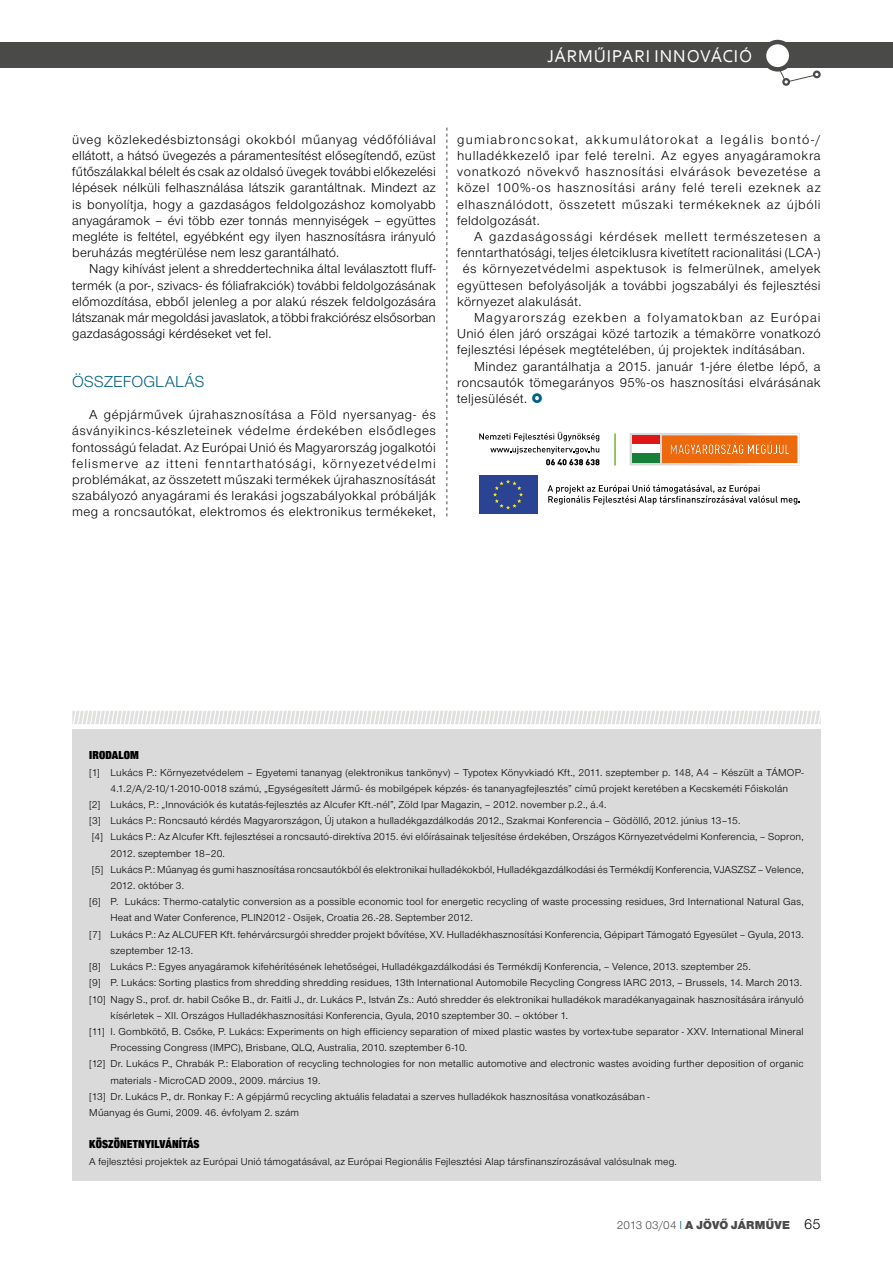
<style>
.page{position:relative;width:893px;height:1263px;background:#fff}
.page>*{position:absolute;margin:0;border:0;box-sizing:border-box;transform-origin:0 0}
.t1{font:18px "Corbel";letter-spacing:.05em;color:#fff}
.t2{font:16.5px "Nimbus San Nov TOT";color:#006083}
.t3{font:13.5px/16.2px "Nimbus San Nov TOT";letter-spacing:.03em;color:#000;text-align:justify}
.t4{font:13.5px "Nimbus San Nov TOT";letter-spacing:.07em;color:#000}
.t5{font:13.5px "Nimbus San Nov TOT";letter-spacing:.08em;color:#000}
.t6{font:12px "Nimbus San Nov TOT Ult Con";letter-spacing:.01em;color:#000}
.t7{font:900 12px "Nimbus San Nov TOT";letter-spacing:.02em;color:#4a4a49}
.t8{font:10.5px "Nimbus San Nov TOT";letter-spacing:.015em;color:#000}
.s1{font-weight:400}
.s2{font-weight:400;color:#006083}
.s3{font-weight:400;font-size:15px;color:#000}
</style>
<div class="page">
<div style="left:0;top:42px;width:893px;height:26px;background:#4a4a49"></div>
<div style="left:782px;top:78px;width:8px;height:8px;border:2px solid #4a4a49;border-radius:50%"></div>
<div style="left:813px;top:71px;width:8px;height:7px;border:2px solid #4a4a49;border-radius:50%"></div>
<svg style="left:780px;top:68px;width:35px;height:15px"></svg>
<svg style="left:764px;top:42px;width:27px;height:27px"></svg>
<div style="left:762px;top:40px;width:31px;height:32px;border:4px solid #4a4a49;border-radius:50%"></div>
<svg style="left:446px;top:128px;width:1px;height:388px"></svg>
<div style="left:72px;top:729px;width:749px;height:452px;background:#dadada"></div>
<svg style="left:72px;top:711px;width:749px;height:13px"></svg>
<img style="left:630px;top:433px;width:170px;height:32px">
<div style="left:632px;top:436px;width:27px;height:9px;background:#e01517"></div>
<div style="left:632px;top:445px;width:27px;height:9px;background:#fff"></div>
<div style="left:632px;top:454px;width:27px;height:9px;background:#167f38"></div>
<svg style="left:662px;top:436px;width:135px;height:27px;background:#ec7621"></svg>
<svg style="left:479px;top:432px;width:121px;height:33px"></svg>
<hr style="left:614px;top:433px;width:2px;height:32px;background:#76b72a">
<div style="left:479px;top:475px;width:58px;height:39px;background:#2a4393"></div>
<svg style="left:493px;top:480px;width:30px;height:29px"></svg>
<svg style="left:547px;top:485px;width:253px;height:20px"></svg>
<h1 class="t1" style="left:547px;top:45px;width:207px">JÁRMŰIPARI INNOVÁCIÓ</h1>
<p class="t3" style="left:72px;top:131px;width:365px">üveg közlekedésbiztonsági okokból műanyag védőfóliával ellátott, a hátsó üvegezés a páramentesítést elősegítendő, ezüst fűtőszálakkal bélelt és csak az oldalsó üvegek további előkezelési lépések nélküli felhasználása látszik garantáltnak. Mindezt az is bonyolítja, hogy a gazdaságos feldolgozáshoz komolyabb anyagáramok – évi több ezer tonnás mennyiségek – együttes megléte is feltétel, egyébként egy ilyen hasznosításra irányuló beruházás megtérülése nem lesz garantálható.</p>
<p class="t3" style="left:72px;top:261px;width:365px;text-indent:17px">Nagy kihívást jelent a shreddertechnika által leválasztott fluff&shy;termék (a por-, szivacs- és fóliafrakciók) további feldolgozásának előmozdítása, ebből jelenleg a por alakú részek feldolgozására látszanak már megoldási javaslatok, a többi frakciórész elsősorban gazdaságossági kérdéseket vet fel.</p>
<h2 class="t2" style="left:72px;top:372px;width:23px">Összefoglalás</h2>
<p class="t3" style="left:72px;top:407px;width:365px;text-indent:17px">A gépjárművek újrahasznosítása a Föld nyersanyag- és ásványikincs-készleteinek védelme érdekében elsődleges fontosságú feladat. Az Európai Unió és Magyarország jogalkotói felismerve az itteni fenntarthatósági, környezetvédelmi problémákat, az összetett műszaki termékek újrahasznosítását szabályozó anyagárami és lerakási jogszabályokkal próbálják meg a roncsautókat, elektromos és elektronikus termékeket,</p>
<p class="t3" style="left:457px;top:131px;width:365px">gumiabroncsokat, akkumulátorokat a legális bontó-/ hulladékkezelő ipar felé terelni. Az egyes anyagáramokra vonatkozó növekvő hasznosítási elvárások bevezetése a közel 100%-os hasznosítási arány felé tereli ezeknek az elhasználódott, összetett műszaki termékeknek az újbóli feldolgozását.</p>
<p class="t4" style="left:474px;top:229px;width:348px">A gazdaságossági kérdések mellett természetesen a</p>
<p class="t3" style="left:457px;top:245px;width:365px">fenntarthatósági, teljes életciklusra kivetített racionalitási (LCA-)</p>
<p class="t3" style="left:463px;top:261px;width:359px">és környezetvédelmi aspektusok is felmerülnek, amelyek</p>
<p class="t3" style="left:457px;top:277px;width:365px">együttesen befolyásolják a további jogszabályi és fejlesztési</p>
<p class="t3" style="left:457px;top:293px;width:126px">környezet alakulását.</p>
<p class="t5" style="left:474px;top:310px;width:348px">Magyarország ezekben a folyamatokban az Európai</p>
<p class="t3" style="left:457px;top:326px;width:365px">Unió élen járó országai közé tartozik a témakörre vonatkozó</p>
<p class="t3" style="left:457px;top:342px;width:349px">fejlesztési lépések megtételében, új projektek indításában.</p>
<p class="t3" style="left:474px;top:358px;width:348px">Mindez garantálhatja a 2015. január 1-jére életbe lépő, a</p>
<p class="t3" style="left:457px;top:374px;width:365px">roncsautók tömegarányos 95%-os hasznosítási elvárásának</p>
<p class="t3" style="left:457px;top:390px;width:71px">teljesülését.</p>
<p class="t6" style="left:89px;top:748px;width:50px">Irodalom</p>
<p class="t8" style="left:89px;top:766px;width:716px">[1] Lukács P.: Környezetvédelem – Egyetemi tananyag (elektronikus tankönyv) – Typotex Könyvkiadó Kft., 2011. szeptember p. 148, A4 – Készült a TÁMOP-</p>
<p class="t8" style="left:111px;top:782px;width:679px">4.1.2/A/2-10/1-2010-0018 számú, „Egységesített Jármű- és mobilgépek képzés- és tananyagfejlesztés” című projekt keretében a Kecskeméti Főiskolán</p>
<p class="t8" style="left:89px;top:799px;width:519px">[2] Lukács, P.: „Innovációk és kutatás-fejlesztés az Alcufer Kft.-nél”, Zöld Ipar Magazin, – 2012. november p.2., á.4.</p>
<p class="t8" style="left:89px;top:815px;width:653px">[3] Lukács P.: Roncsautó kérdés Magyarországon, Új utakon a hulladékgazdálkodás 2012., Szakmai Konferencia – Gödöllő, 2012. június 13–15.</p>
<p class="t8" style="left:92px;top:831px;width:713px">[4] Lukács P.: Az Alcufer Kft. fejlesztései a roncsautó-direktíva 2015. évi előírásainak teljesítése érdekében, Országos Környezetvédelmi Konferencia, – Sopron,</p>
<p class="t8" style="left:111px;top:847px;width:116px">2012. szeptember 18–20.</p>
<p class="t8" style="left:92px;top:863px;width:713px">[5] Lukács P.: Műanyag és gumi hasznosítása roncsautókból és elektronikai hulladékokból, Hulladékgazdálkodási és Termékdíj Konferencia, VJASZSZ – Velence,</p>
<p class="t8" style="left:111px;top:880px;width:75px">2012. október 3.</p>
<p class="t8" style="left:89px;top:896px;width:716px">[6] P. Lukács: Thermo-catalytic conversion as a possible economic tool for energetic recycling of waste processing residues, 3rd International Natural Gas,</p>
<p class="t8" style="left:111px;top:912px;width:364px">Heat and Water Conference, PLIN2012 - Osijek, Croatia 26.-28. September 2012.</p>
<p class="t8" style="left:89px;top:928px;width:716px">[7] Lukács P.: Az ALCUFER Kft. fehérvárcsurgói shredder projekt bővítése, XV. Hulladékhasznosítási Konferencia, Gépipart Támogató Egyesület – Gyula, 2013.</p>
<p class="t8" style="left:111px;top:944px;width:84px">szeptember 12-13.</p>
<p class="t8" style="left:89px;top:961px;width:663px">[8] Lukács P.: Egyes anyagáramok kifehérítésének lehetőségei, Hulladékgazdálkodási és Termékdíj Konferencia, – Velence, 2013. szeptember 25.</p>
<p class="t8" style="left:89px;top:977px;width:714px">[9] P. Lukács: Sorting plastics from shredding shredding residues, 13th International Automobile Recycling Congress IARC 2013, – Brussels, 14. March 2013.</p>
<p class="t8" style="left:89px;top:993px;width:716px">[10] Nagy S., prof. dr. habil Csőke B., dr. Faitli J., dr. Lukács P., István Zs.: Autó shredder és elektronikai hulladékok maradékanyagainak hasznosítására irányuló</p>
<p class="t8" style="left:111px;top:1009px;width:459px">kísérletek – XII. Országos Hulladékhasznosítási Konferencia, Gyula, 2010 szeptember 30. – október 1.</p>
<p class="t8" style="left:89px;top:1025px;width:716px">[11] I. Gombkötő, B. Csőke, P. Lukács: Experiments on high efficiency separation of mixed plastic wastes by vortex-tube separator - XXV. International Mineral</p>
<p class="t8" style="left:111px;top:1042px;width:358px">Processing Congress (IMPC), Brisbane, QLQ, Australia, 2010. szeptember 6-10.</p>
<p class="t8" style="left:89px;top:1058px;width:716px">[12] Dr. Lukács P., Chrabák P.: Elaboration of recycling technologies for non metallic automotive and electronic wastes avoiding further deposition of organic</p>
<p class="t8" style="left:111px;top:1074px;width:211px">materials - MicroCAD 2009., 2009. március 19.</p>
<p class="t8" style="left:89px;top:1090px;width:562px">[13] Dr. Lukács P., dr. Ronkay F.: A gépjármű recycling aktuális feladatai a szerves hulladékok hasznosítása vonatkozásában -</p>
<p class="t8" style="left:89px;top:1106px;width:211px">Műanyag és Gumi, 2009. 46. évfolyam 2. szám</p>
<p class="t6" style="left:89px;top:1137px;width:112px">Köszönetnyilvánítás</p>
<p class="t8" style="left:89px;top:1155px;width:589px">A fejlesztési projektek az Európai Unió támogatásával, az Európai Regionális Fejlesztési Alap társfinanszírozásával valósulnak meg.</p>
<p class="t7" style="left:617px;top:1218px;width:205px"><span class="s1">2013 03/04</span> <span class="s2">I</span> A JÖVŐ JÁRMŰVE <span class="s3">65</span></p>
</div>
